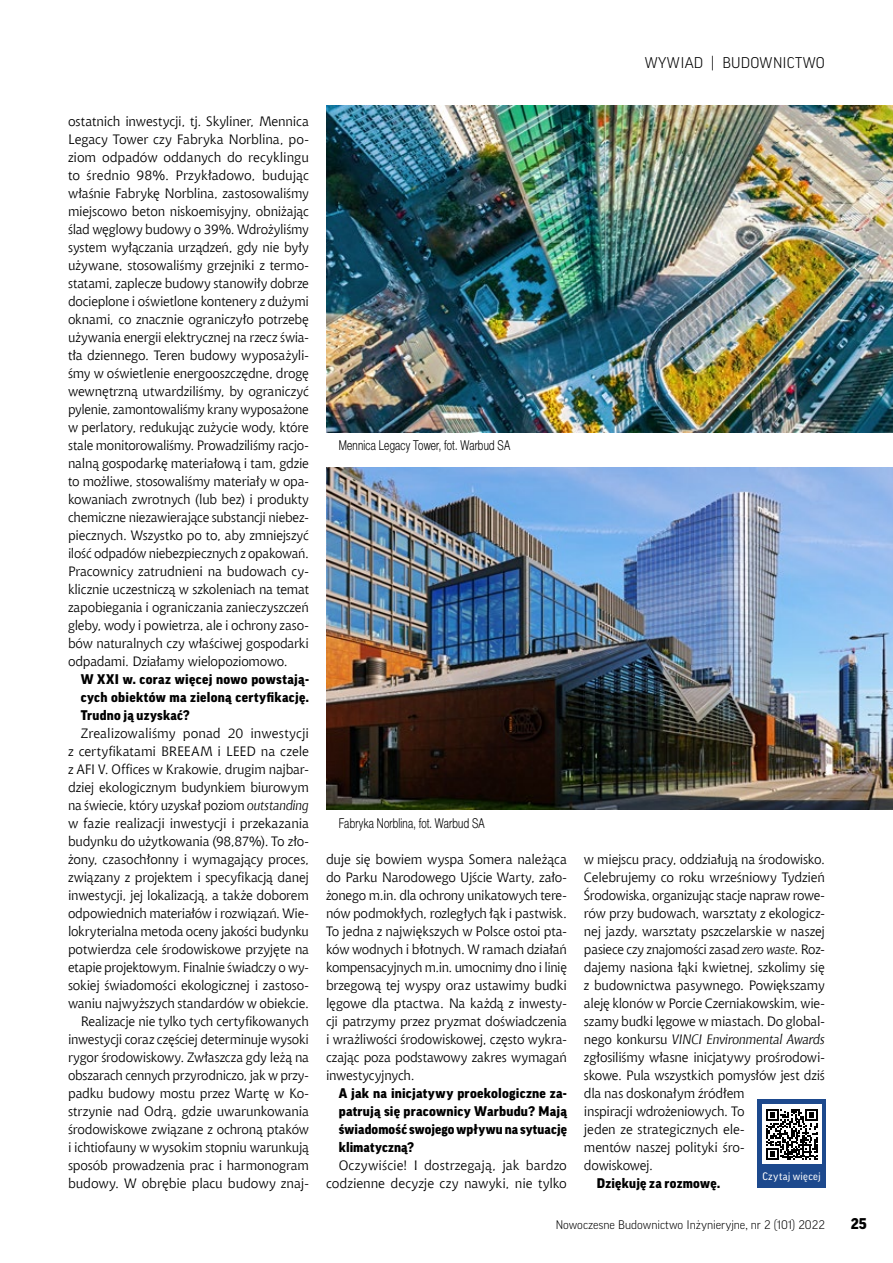
<style>
.page{position:relative;width:893px;height:1263px;background:#fff}
.page>*{position:absolute;margin:0;border:0;box-sizing:border-box;transform-origin:0 0}
.t1{font:300 15px "Good Pro";letter-spacing:.01em;color:#000}
.t2{font:900 15px "Good Pro";color:#000}
.text_podstawowy{font:13.5px/18px "Chianti EU";letter-spacing:-.015em;color:#000;text-align:justify}
.pytania{font:900 13.5px/18px "Good Pro";letter-spacing:.015em;color:#000;text-align:justify}
.text_podstawowy-2{font:13.5px/18px "Chianti EU";letter-spacing:.005em;color:#000;text-align:right}
.podpos_zdjecia_2{font:13.5px "Switzer Cnd EFN Light";letter-spacing:.015em;color:#000;scale:.9 1}
.t3{font:300 12px "Good Pro";color:#000}
.opis_artykulu{font:10.5px "Good Pro";letter-spacing:.02em;color:#fff}
.s1{font-style:italic}
</style>
<div class="page">
<div style="left:757px;top:1099px;width:69px;height:89px;background:#1d498d"></div>
<div style="left:762px;top:1105px;width:60px;height:59px;background:#fff"></div>
<svg style="left:766px;top:1109px;width:51px;height:51px"></svg>
<img style="left:326px;top:106px;width:567px;height:326px">
<img style="left:326px;top:468px;width:567px;height:342px">
<p class="t1" style="left:644px;top:54px;width:182px">WYWIAD | BUDOWNICTWO</p>
<p class="text_podstawowy" style="left:68px;top:112px;width:242px">ostatnich inwestycji, tj. Skyliner, Mennica Legacy Tower czy Fabryka Norblina, po&shy;ziom odpadów oddanych do recyklingu to średnio 98%. Przykładowo, budując właśnie Fabrykę Norblina, zastosowaliśmy miejscowo beton niskoemisyjny, obniżając ślad węglowy budowy o 39%. Wdrożyliśmy system wyłączania urządzeń, gdy nie były używane, stosowaliśmy grzejniki z termo&shy;statami, zaplecze budowy stanowiły dobrze docieplone i oświetlone kontenery z dużymi oknami, co znacznie ograniczyło potrzebę używania energii elektrycznej na rzecz świa&shy;tła dziennego. Teren budowy wyposażyli&shy;śmy w oświetlenie energooszczędne, drogę wewnętrzną utwardziliśmy, by ograniczyć pylenie, zamontowaliśmy krany wyposażone w perlatory, redukując zużycie wody, które stale monitorowaliśmy. Prowadziliśmy racjo&shy;nalną gospodarkę materiałową i tam, gdzie to możliwe, stosowaliśmy materiały w opa&shy;kowaniach zwrotnych (lub bez) i produkty chemiczne niezawierające substancji niebez&shy;piecznych. Wszystko po to, aby zmniejszyć ilość odpadów niebezpiecznych z opakowań.<br>Pracownicy zatrudnieni na budowach cy&shy;klicznie uczestniczą w szkoleniach na temat zapobiegania i ograniczania zanieczyszczeń gleby, wody i powietrza, ale i ochrony zaso&shy;bów naturalnych czy właściwej gospodarki odpadami. Działamy wielopoziomowo.</p>
<p class="pytania" style="left:81px;top:670px;width:230px">W XXI w. coraz więcej nowo powstają&shy;cych obiektów ma zieloną certyfikację.<br>Trudno ją uzyskać?</p>
<p class="text_podstawowy" style="left:68px;top:724px;width:242px;text-indent:13px">Zrealizowaliśmy ponad 20 inwestycji z certyfikatami BREEAM i LEED na czele z AFI V. Offices w Krakowie, drugim najbar&shy;dziej ekologicznym budynkiem biurowym na świecie, który uzyskał poziom <span class="s1">outstanding </span>w fazie realizacji inwestycji i przekazania budynku do użytkowania (98,87%). To zło&shy;żony, czasochłonny i wymagający proces, związany z projektem i specyfikacją danej inwestycji, jej lokalizacją, a także doborem odpowiednich materiałów i rozwiązań. Wie&shy;lokryterialna metoda oceny jakości budynku potwierdza cele środowiskowe przyjęte na etapie projektowym. Finalnie świadczy o wy&shy;sokiej świadomości ekologicznej i zastoso&shy;waniu najwyższych standardów w obiekcie.</p>
<p class="text_podstawowy" style="left:68px;top:1012px;width:242px;text-indent:13px">Realizacje nie tylko tych certyfikowanych inwestycji coraz częściej determinuje wysoki rygor środowiskowy. Zwłaszcza gdy leżą na obszarach cennych przyrodniczo, jak w przy&shy;padku budowy mostu przez Wartę w Ko&shy;strzynie nad Odrą, gdzie uwarunkowania środowiskowe związane z ochroną ptaków i ichtiofauny w wysokim stopniu warunkują sposób prowadzenia prac i harmonogram budowy. W obrębie placu budowy znaj-</p>
<p class="podpos_zdjecia_2" style="left:339px;top:437px;width:192px">Mennica Legacy Tower, fot. Warbud SA</p>
<p class="podpos_zdjecia_2" style="left:339px;top:815px;width:164px">Fabryka Norblina, fot. Warbud SA</p>
<p class="text_podstawowy" style="left:326px;top:850px;width:242px">duje się bowiem wyspa Somera należąca do Parku Narodowego Ujście Warty, zało&shy;żonego m.in. dla ochrony unikatowych tere&shy;nów podmokłych, rozległych łąk i pastwisk.<br>To jedna z największych w Polsce ostoi pta&shy;ków wodnych i błotnych. W ramach działań kompensacyjnych m.in. umocnimy dno i linię brzegową tej wyspy oraz ustawimy budki lęgowe dla ptactwa. Na każdą z inwesty&shy;cji patrzymy przez pryzmat doświadczenia i wrażliwości środowiskowej, często wykra&shy;czając poza podstawowy zakres wymagań inwestycyjnych.</p>
<p class="pytania" style="left:339px;top:1084px;width:230px">A jak na inicjatywy proekologiczne za&shy;patrują się pracownicy Warbudu? Mają świadomość swojego wpływu na sytuację klimatyczną?</p>
<p class="text_podstawowy-2" style="left:326px;top:1156px;width:242px">Oczywiście! I dostrzegają, jak bardzo codzienne decyzje czy nawyki, nie tylko</p>
<p class="text_podstawowy" style="left:584px;top:850px;width:243px;text-align:left">w miejscu pracy, oddziałują na środowisko.<br>Celebrujemy co roku wrześniowy Tydzień Środowiska, organizując stacje napraw rowe&shy;rów przy budowach, warsztaty z ekologicz&shy;nej jazdy, warsztaty pszczelarskie w naszej pasiece czy znajomości zasad <span class="s1">zero waste</span>. Roz&shy;dajemy nasiona łąki kwietnej, szkolimy się z budownictwa pasywnego. Powiększamy aleję klonów w Porcie Czerniakowskim, wie&shy;szamy budki lęgowe w miastach. Do global&shy;nego konkursu <span class="s1">VINCI Environmental Awards </span>zgłosiliśmy własne inicjatywy prośrodowi&shy;skowe. Pula wszystkich pomysłów jest dziś dla nas doskonałym źródłem<br>inspiracji wdrożeniowych. To<br>jeden ze strategicznych ele-<br>mentów naszej polityki śro-<br>dowiskowej.</p>
<p class="pytania" style="left:597px;top:1174px;width:125px">Dziękuję za rozmowę.</p>
<p class="opis_artykulu" style="left:762px;top:1171px;width:60px">Czytaj więcej</p>
<p class="t3" style="left:556px;top:1218px;width:271px">Nowoczesne Budownictwo Inżynieryjne, nr 2 (101) 2022</p>
<p class="t2" style="left:851px;top:1215px;width:17px">25</p>
</div>
